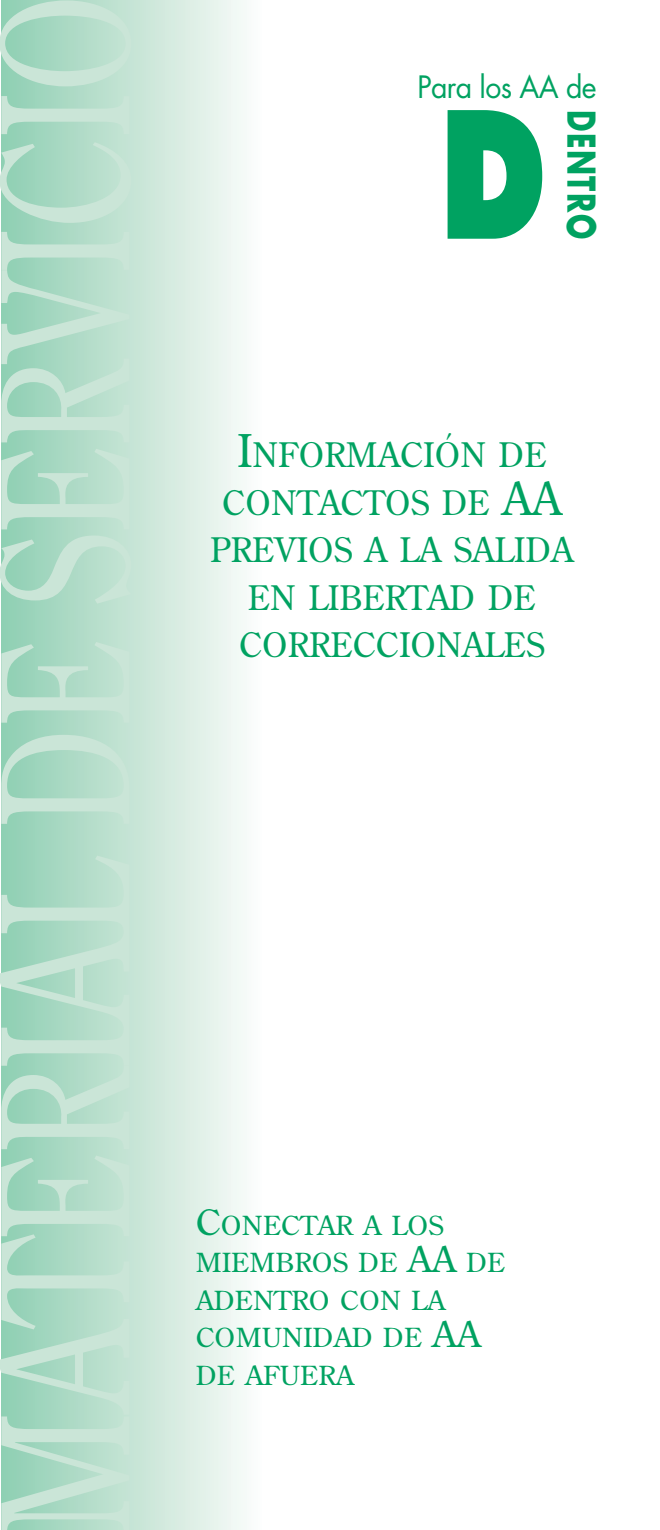
<style>
.page{position:relative;width:660px;height:1530px;background:#fff}
.page>*{position:absolute;margin:0;border:0;box-sizing:border-box;transform-origin:0 0}
.t1{font:800 170.5px "Futura";color:#00a261;scale:.76 1}
.t2{font:700 37.25px "Futura";letter-spacing:.045em;color:#00a261;scale:.76 1}
.t3{font:33.75px/47.5px "Century Old Style Std";color:#00a261;text-align:center}
.t4{font:30px "Futura";letter-spacing:-.025em;color:#00a261;scale:.95 1}
.t5{font:26.25px/37.5px "Century Old Style Std";color:#00a261;scale:1.05 1}
.s1{font-size:45px}
.s2{font-size:35px}
</style>
<div class="page">
<svg style="left:131px;top:0;width:112px;height:1530px"></svg>
<svg style="left:0;top:0;width:131px;height:1530px"></svg>
<p class="t4" style="left:418px;top:66px;width:190px">Para los AA de</p>
<h1 class="t1" style="left:439px;top:70px;width:143px">D</h1>
<p class="t2" style="left:607px;top:110px;width:171px;rotate:90deg">DENTRO</p>
<p class="t3" style="left:210px;top:431px;width:365px"><span class="s1">I</span>NFORMACIÓN DE<br>CONTACTOS DE <span class="s1">AA<br></span>PREVIOS A LA SALIDA<br>EN LIBERTAD DE<br>CORRECCIONALES</p>
<p class="t5" style="left:196px;top:1206px;width:296px"><span class="s2">C</span>ONECTAR A LOS<br>MIEMBROS DE <span class="s2">AA</span> DE<br>ADENTRO CON LA<br>COMUNIDAD DE <span class="s2">AA<br></span>DE AFUERA</p>
</div>
